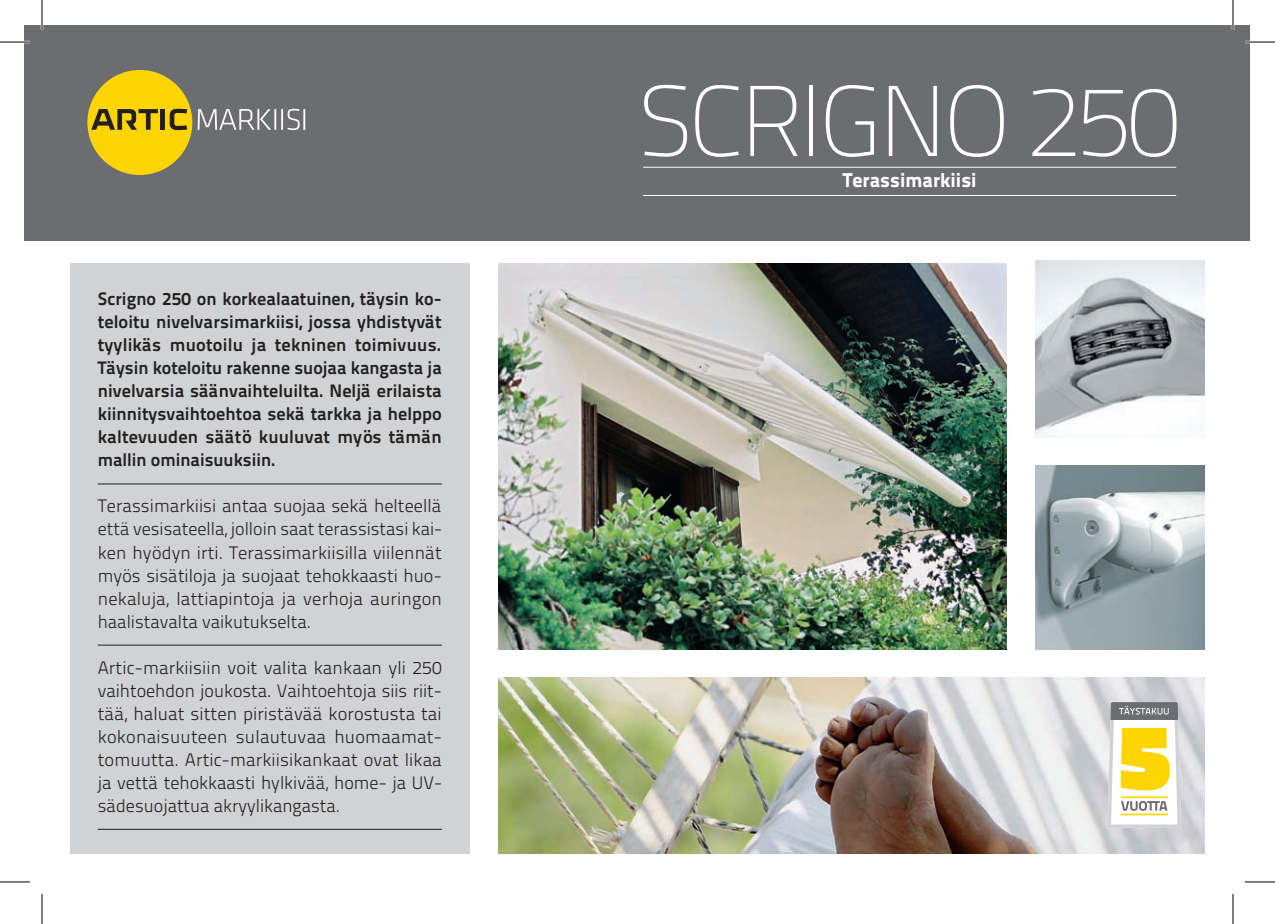
<style>
.page{position:relative;width:1275px;height:924px;background:#fff}
.page>*{position:absolute;margin:0;border:0;box-sizing:border-box;transform-origin:0 0}
.t1{font:700 100px "Titillium Text 14 L";letter-spacing:-.03em;color:#fff}
.t2{font:20px "Titillium Text 14 L 999 wt";color:#fff}
.t3{font:18px/23px "Titillium Text 14 L 250 wt";color:#231f20;text-align:justify}
.t4{font:18px/23px "Titillium Text 14 L 800 wt";letter-spacing:.01em;color:#231f20;text-align:justify}
</style>
<div class="page">
<div style="left:25px;top:25px;width:1225px;height:215px;background:#6c6d70"></div>
<div style="left:87px;top:70px;width:105px;height:105px;background:#fed503;border-radius:50%"></div>
<svg style="left:170px;top:109px;width:17px;height:21px"></svg>
<div style="left:160px;top:109px;width:5px;height:21px;background:#231f20"></div>
<svg style="left:91px;top:109px;width:67px;height:21px"></svg>
<svg style="left:198px;top:109px;width:107px;height:21px"></svg>
<img style="left:498px;top:263px;width:508px;height:386px">
<img style="left:1035px;top:260px;width:169px;height:177px">
<div style="left:70px;top:263px;width:400px;height:590px;background:#d1d2d4"></div>
<img style="left:498px;top:677px;width:706px;height:176px">
<hr style="left:98px;top:483px;width:344px;height:1px;background:#231f20">
<hr style="left:98px;top:644px;width:344px;height:1px;background:#231f20">
<hr style="left:98px;top:828px;width:344px;height:1px;background:#231f20">
<hr style="left:643px;top:167px;width:533px;height:1px;background:#fff">
<hr style="left:643px;top:195px;width:533px;height:1px;background:#fff">
<img style="left:1035px;top:465px;width:169px;height:184px">
<svg style="left:1107px;top:701px;width:74px;height:126px"></svg>
<hr style="left:0;top:41px;width:30px;height:2px;background:#fff">
<hr style="left:1245px;top:41px;width:30px;height:2px;background:#fff">
<hr style="left:41px;top:0;width:2px;height:30px;background:#fff">
<hr style="left:1231px;top:0;width:3px;height:30px;background:#fff">
<hr style="left:0;top:42px;width:30px;height:1px;background:#000">
<hr style="left:1245px;top:42px;width:30px;height:1px;background:#000">
<hr style="left:0;top:881px;width:30px;height:1px;background:#000">
<hr style="left:1245px;top:881px;width:30px;height:1px;background:#000">
<hr style="left:42px;top:0;width:1px;height:30px;background:#000">
<hr style="left:42px;top:893px;width:1px;height:30px;background:#000">
<hr style="left:1232px;top:0;width:1px;height:30px;background:#000">
<hr style="left:1232px;top:893px;width:1px;height:30px;background:#000">
<p class="t4" style="left:98px;top:287px;width:345px">Scrigno 250 on korkealaatuinen, täysin ko&shy;teloitu nivelvarsimarkiisi, jossa yhdistyvät tyylikäs muotoilu ja tekninen toimivuus.<br>Täysin koteloitu rakenne suojaa kangasta ja nivelvarsia säänvaihteluilta. Neljä erilaista kiinnitysvaihtoehtoa sekä tarkka ja helppo kaltevuuden säätö kuuluvat myös tämän mallin ominaisuuksiin.</p>
<p class="t3" style="left:98px;top:494px;width:346px">Terassimarkiisi antaa suojaa sekä helteellä että vesisateella, jolloin saat terassistasi kai&shy;ken hyödyn irti. Terassimarkiisilla viilennät myös sisätiloja ja suojaat tehokkaasti huo&shy;nekaluja, lattiapintoja ja verhoja auringon haalistavalta vaikutukselta.</p>
<p class="t3" style="left:98px;top:655px;width:346px">Artic-markiisiin voit valita kankaan yli 250 vaihtoehdon joukosta. Vaihtoehtoja siis riit&shy;tää, haluat sitten piristävää korostusta tai kokonaisuuteen sulautuvaa huomaamat&shy;tomuutta. Artic-markiisikankaat ovat likaa ja vettä tehokkaasti hylkivää, home- ja UV&shy;sädesuojattua akryylikangasta.</p>
<h1 class="t1" style="left:639px;top:62px;width:543px">SCRIGNO 250</h1>
<p class="t2" style="left:842px;top:167px;width:135px">Terassimarkiisi</p>
</div>
